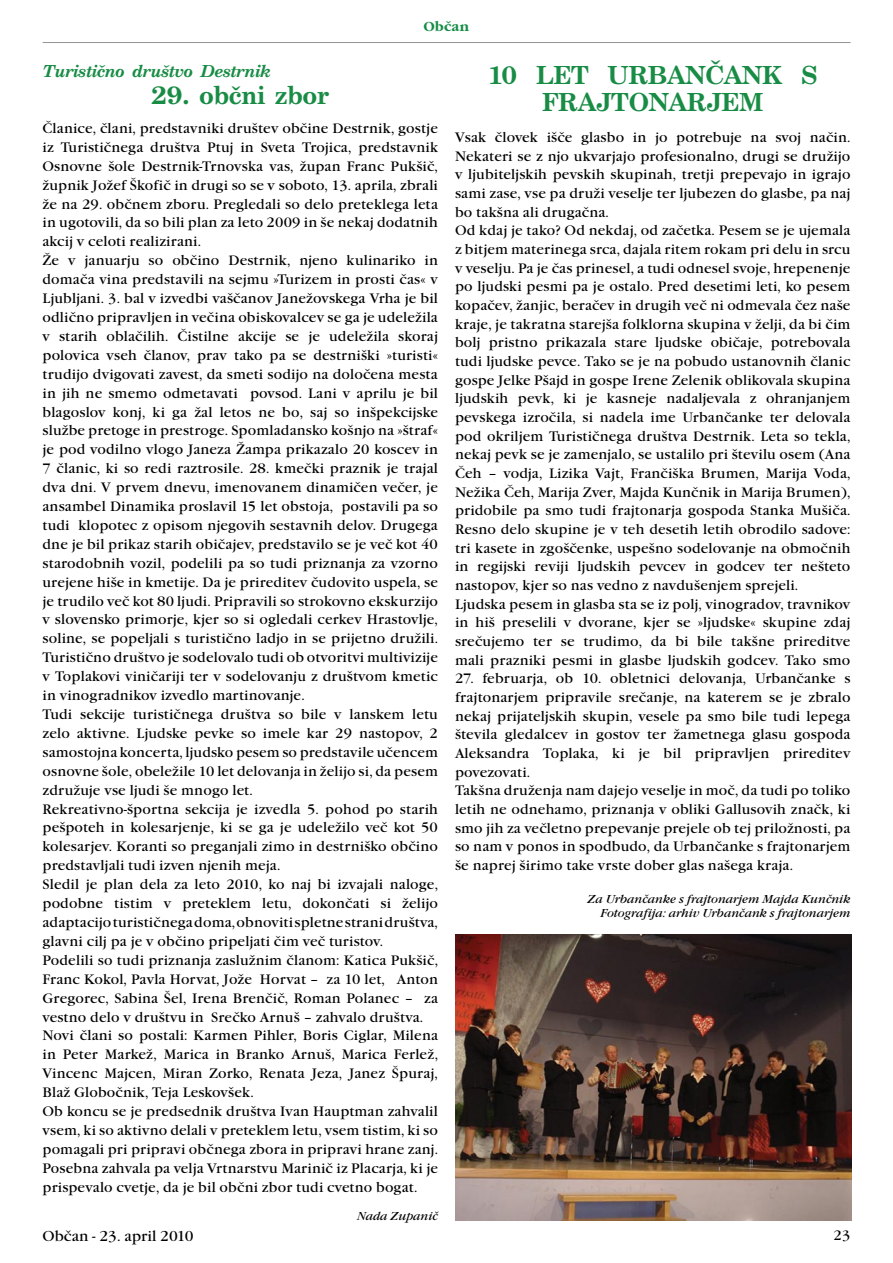
<style>
.page{position:relative;width:893px;height:1263px;background:#fff}
.page>*{position:absolute;margin:0;border:0;box-sizing:border-box;transform-origin:0 0}
.t1{font:700 27px/27px "Century Sch TEE";letter-spacing:-.01em;color:#188c45;text-align:center}
.t2{font:italic 700 18px "Century Sch TEE";letter-spacing:-.01em;color:#188c45}
.t3{font:15px "Garamond Itc TEE";color:#000}
.t4{font:14.25px/18.9px "Garamond Itc TEE";letter-spacing:.01em;color:#000}
.t5{font:700 13.5px "Garamond Itc TEE";letter-spacing:.01em;color:#148c45}
.t6{font:italic 12px/14.1px "Garamond Itc TEE";color:#000;text-align:right}
</style>
<div class="page">
<hr style="left:43px;top:42px;width:808px;height:1px;background:#939598">
<img style="left:456px;top:935px;width:395px;height:285px">
<p class="t2" style="left:43px;top:61px;width:230px">Turistično društvo Destrnik</p>
<h1 class="t1" style="left:151px;top:82px;width:179px">29. občni zbor</h1>
<p class="t5" style="left:423px;top:19px;width:47px">Občan</p>
<h1 class="t1" style="left:487px;top:62px;width:332px">10 LET URBANČANK S<br>FRAJTONARJEM</h1>
<p class="t4" style="left:43px;top:119px;width:397px">Članice, člani, predstavniki društev občine Destrnik, gostje iz Turističnega društva Ptuj in Sveta Trojica, predstavnik Osnovne šole Destrnik-Trnovska vas, župan Franc Pukšič, župnik Jožef Škofič in drugi so se v soboto, 13. aprila, zbrali že na 29. občnem zboru. Pregledali so delo preteklega leta in ugotovili, da so bili plan za leto 2009 in še nekaj dodatnih akcij v celoti realizirani.<br>Že v januarju so občino Destrnik, njeno kulinariko in domača vina predstavili na sejmu »Turizem in prosti čas« v Ljubljani. 3. bal v izvedbi vaščanov Janežovskega Vrha je bil odlično pripravljen in večina obiskovalcev se ga je udeležila v starih oblačilih. Čistilne akcije se je udeležila skoraj polovica vseh članov, prav tako pa se destrniški »turisti« trudijo dvigovati zavest, da smeti sodijo na določena mesta in jih ne smemo odmetavati povsod. Lani v aprilu je bil blagoslov konj, ki ga žal letos ne bo, saj so inšpekcijske službe pretoge in prestroge. Spomladansko košnjo na »štraf« je pod vodilno vlogo Janeza Žampa prikazalo 20 koscev in 7 članic, ki so redi raztrosile. 28. kmečki praznik je trajal dva dni. V prvem dnevu, imenovanem dinamičen večer, je ansambel Dinamika proslavil 15 let obstoja, postavili pa so tudi klopotec z opisom njegovih sestavnih delov. Drugega dne je bil prikaz starih običajev, predstavilo se je več kot 40 starodobnih vozil, podelili pa so tudi priznanja za vzorno urejene hiše in kmetije. Da je prireditev čudovito uspela, se je trudilo več kot 80 ljudi. Pripravili so strokovno ekskurzijo v slovensko primorje, kjer so si ogledali cerkev Hrastovlje, soline, se popeljali s turistično ladjo in se prijetno družili.<br>Turistično društvo je sodelovalo tudi ob otvoritvi multivizije v Toplakovi viničariji ter v sodelovanju z društvom kmetic in vinogradnikov izvedlo martinovanje.<br>Tudi sekcije turističnega društva so bile v lanskem letu zelo aktivne. Ljudske pevke so imele kar 29 nastopov, 2 samostojna koncerta, ljudsko pesem so predstavile učencem osnovne šole, obeležile 10 let delovanja in želijo si, da pesem združuje vse ljudi še mnogo let.<br>Rekreativno-športna sekcija je izvedla 5. pohod po starih pešpoteh in kolesarjenje, ki se ga je udeležilo več kot 50 kolesarjev. Koranti so preganjali zimo in destrniško občino predstavljali tudi izven njenih meja.<br>Sledil je plan dela za leto 2010, ko naj bi izvajali naloge, podobne tistim v preteklem letu, dokončati si želijo adaptacijo turističnega doma, obnoviti spletne strani društva, glavni cilj pa je v občino pripeljati čim več turistov.<br>Podelili so tudi priznanja zaslužnim članom: Katica Pukšič, Franc Kokol, Pavla Horvat, Jože Horvat – za 10 let, Anton Gregorec, Sabina Šel, Irena Brenčič, Roman Polanec – za vestno delo v društvu in Srečko Arnuš – zahvalo društva.<br>Novi člani so postali: Karmen Pihler, Boris Ciglar, Milena in Peter Markež, Marica in Branko Arnuš, Marica Ferlež, Vincenc Majcen, Miran Zorko, Renata Jeza, Janez Špuraj, Blaž Globočnik, Teja Leskovšek.<br>Ob koncu se je predsednik društva Ivan Hauptman zahvalil vsem, ki so aktivno delali v preteklem letu, vsem tistim, ki so pomagali pri pripravi občnega zbora in pripravi hrane zanj.<br>Posebna zahvala pa velja Vrtnarstvu Marinič iz Placarja, ki je prispevalo cvetje, da je bil občni zbor tudi cvetno bogat.</p>
<p class="t6" style="left:357px;top:1209px;width:82px">Nada Zupanič</p>
<p class="t4" style="left:455px;top:128px;width:397px">Vsak človek išče glasbo in jo potrebuje na svoj način.<br>Nekateri se z njo ukvarjajo profesionalno, drugi se družijo v ljubiteljskih pevskih skupinah, tretji prepevajo in igrajo sami zase, vse pa druži veselje ter ljubezen do glasbe, pa naj bo takšna ali drugačna.<br>Od kdaj je tako? Od nekdaj, od začetka. Pesem se je ujemala z bitjem materinega srca, dajala ritem rokam pri delu in srcu v veselju. Pa je čas prinesel, a tudi odnesel svoje, hrepenenje po ljudski pesmi pa je ostalo. Pred desetimi leti, ko pesem kopačev, žanjic, beračev in drugih več ni odmevala čez naše kraje, je takratna starejša folklorna skupina v želji, da bi čim bolj pristno prikazala stare ljudske običaje, potrebovala tudi ljudske pevce. Tako se je na pobudo ustanovnih članic gospe Jelke Pšajd in gospe Irene Zelenik oblikovala skupina ljudskih pevk, ki je kasneje nadaljevala z ohranjanjem pevskega izročila, si nadela ime Urbančanke ter delovala pod okriljem Turističnega društva Destrnik. Leta so tekla, nekaj pevk se je zamenjalo, se ustalilo pri številu osem (Ana Čeh – vodja, Lizika Vajt, Frančiška Brumen, Marija Voda, Nežika Čeh, Marija Zver, Majda Kunčnik in Marija Brumen), pridobile pa smo tudi frajtonarja gospoda Stanka Mušiča.<br>Resno delo skupine je v teh desetih letih obrodilo sadove: tri kasete in zgoščenke, uspešno sodelovanje na območnih in regijski reviji ljudskih pevcev in godcev ter nešteto nastopov, kjer so nas vedno z navdušenjem sprejeli.<br>Ljudska pesem in glasba sta se iz polj, vinogradov, travnikov in hiš preselili v dvorane, kjer se »ljudske« skupine zdaj srečujemo ter se trudimo, da bi bile takšne prireditve mali prazniki pesmi in glasbe ljudskih godcev. Tako smo</p>
<p class="t4" style="left:455px;top:669px;width:397px">27. februarja, ob 10. obletnici delovanja, Urbančanke s frajtonarjem pripravile srečanje, na katerem se je zbralo nekaj prijateljskih skupin, vesele pa smo bile tudi lepega števila gledalcev in gostov ter žametnega glasu gospoda Aleksandra Toplaka, ki je bil pripravljen prireditev povezovati.<br>Takšna druženja nam dajejo veselje in moč, da tudi po toliko letih ne odnehamo, priznanja v obliki Gallusovih značk, ki smo jih za večletno prepevanje prejele ob tej priložnosti, pa so nam v ponos in spodbudo, da Urbančanke s frajtonarjem še naprej širimo take vrste dober glas našega kraja.</p>
<p class="t6" style="left:588px;top:892px;width:264px">Za Urbančanke s frajtonarjem Majda Kunčnik<br>Fotografija: arhiv Urbančank s frajtonarjem</p>
<p class="t3" style="left:43px;top:1227px;width:153px">Občan - 23. april 2010</p>
<p class="t4" style="left:834px;top:1225px;width:18px">23</p>
</div>
